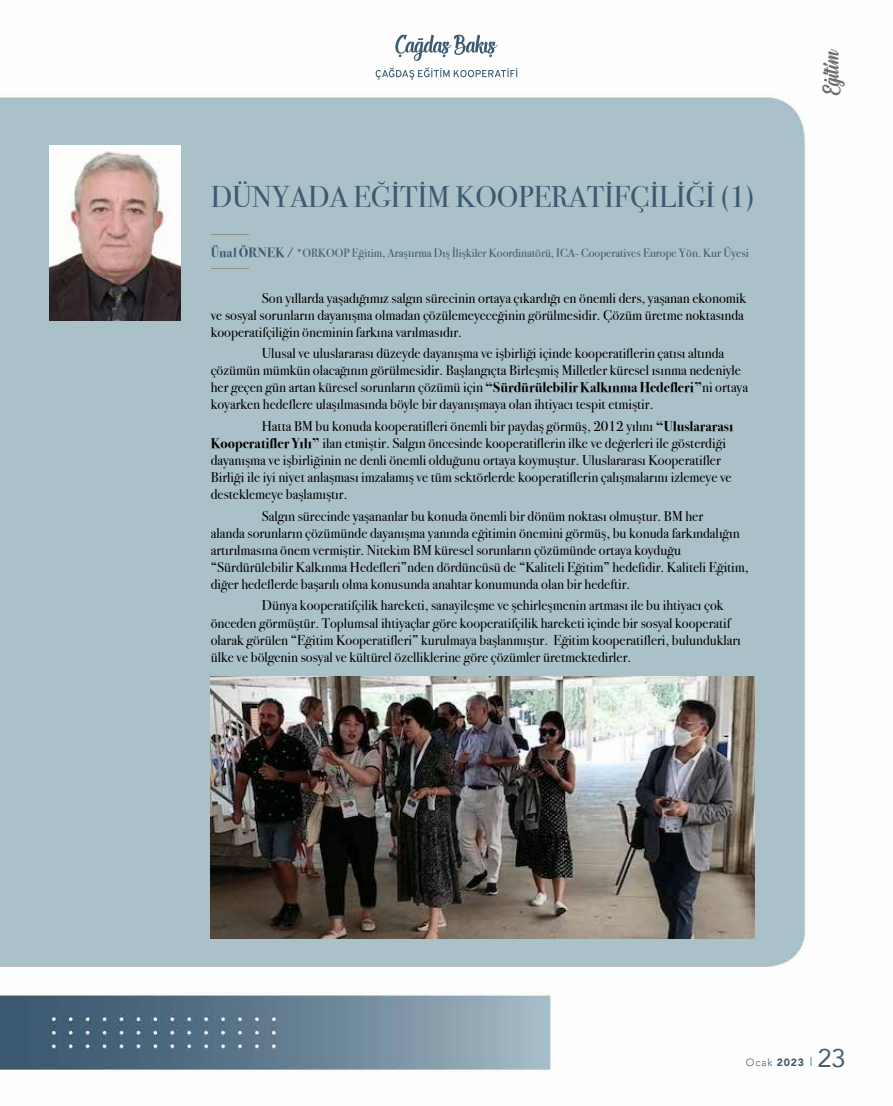
<style>
.page{position:relative;width:893px;height:1106px;background:#fff}
.page>*{position:absolute;margin:0;border:0;box-sizing:border-box;transform-origin:0 0}
.t1{font:30px "Bodoni Svty Two ITCTT";color:#3c5a70}
.t2{font:25.65px "Signatra DEMO";color:#706f6f}
.t3{font:25.5px "Avenir";color:#425f76}
.t4{font:14.25px/17.1px "Bodoni Svty Two ITCTT";color:#000}
.t5{font:12px "Bodoni Svty Two ITCTT";color:#3c5a70}
.t6{font:300 10.5px "Avenir";color:#405e75}
.s1{font-weight:700;font-size:13.5px}
.s2{font-weight:700}
.s3{font-weight:900}
</style>
<div class="page">
<img style="left:0;top:34px;width:827px;height:1037px">
<svg style="left:395px;top:35px;width:103px;height:26px"></svg>
<svg style="left:376px;top:68px;width:141px;height:12px"></svg>
<hr style="left:211px;top:234px;width:37px;height:1px;background:#94907f">
<hr style="left:211px;top:268px;width:37px;height:1px;background:#94907f">
<img style="left:50px;top:146px;width:130px;height:174px">
<img style="left:211px;top:676px;width:544px;height:262px">
<h1 class="t1" style="left:211px;top:172px;width:545px">DÜNYADA EĞİTİM KOOPERATİFÇİLİĞİ (1)</h1>
<p class="t5" style="left:211px;top:243px;width:539px"><span class="s1">Ünal ÖRNEK /</span> *ORKOOP Eğitim, Araştırma Dış İlişkiler Koordinatörü, ICA- Cooperatives Europe Yön. Kur Üyesi</p>
<p class="t4" style="left:211px;top:288px;width:537px;text-indent:51px">Son yıllarda yaşadığımız salgın sürecinin ortaya çıkardığı en önemli ders, yaşanan ekonomik ve sosyal sorunların dayanışma olmadan çözülemeyeceğinin görülmesidir. Çözüm üretme noktasında kooperatifçiliğin öneminin farkına varılmasıdır.</p>
<p class="t4" style="left:211px;top:343px;width:539px;text-indent:51px">Ulusal ve uluslararası düzeyde dayanışma ve işbirliği içinde kooperatiflerin çatısı altında çözümün mümkün olacağının görülmesidir. Başlangıçta Birleşmiş Milletler küresel ısınma nedeniyle her geçen gün artan küresel sorunların çözümü için <span class="s2">“Sürdürülebilir Kalkınma Hedefleri”</span>ni ortaya koyarken hedeflere ulaşılmasında böyle bir dayanışmaya olan ihtiyacı tespit etmiştir.</p>
<p class="t4" style="left:211px;top:416px;width:524px;text-indent:51px">Hatta BM bu konuda kooperatifleri önemli bir paydaş görmüş, 2012 yılını <span class="s2">“Uluslararası Kooperatifler Yılı”</span> ilan etmiştir. Salgın öncesinde kooperatiflerin ilke ve değerleri ile gösterdiği dayanışma ve işbirliğinin ne denli önemli olduğunu ortaya koymuştur. Uluslararası Kooperatifler Birliği ile iyi niyet anlaşması imzalamış ve tüm sektörlerde kooperatiflerin çalışmalarını izlemeye ve desteklemeye başlamıştır.</p>
<p class="t4" style="left:211px;top:506px;width:539px;text-indent:51px">Salgın sürecinde yaşananlar bu konuda önemli bir dönüm noktası olmuştur. BM her<br>alanda sorunların çözümünde dayanışma yanında eğitimin önemini görmüş, bu konuda farkındalığın artırılmasına önem vermiştir. Nitekim BM küresel sorunların çözümünde ortaya koyduğu “Sürdürülebilir Kalkınma Hedefleri”nden dördüncüsü de “Kaliteli Eğitim” hedefidir. Kaliteli Eğitim, diğer hedeflerde başarılı olma konusunda anahtar konumunda olan bir hedeftir.</p>
<p class="t4" style="left:211px;top:595px;width:532px;text-indent:51px">Dünya kooperatifçilik hareketi, sanayileşme ve şehirleşmenin artması ile bu ihtiyacı çok önceden görmüştür. Toplumsal ihtiyaçlar göre kooperatifçilik hareketi içinde bir sosyal kooperatif olarak görülen “Eğitim Kooperatifleri” kurulmaya başlanmıştır. Eğitim kooperatifleri, bulundukları ülke ve bölgenin sosyal ve kültürel özelliklerine göre çözümler üretmektedirler.</p>
<h2 class="t2" style="left:820px;top:95px;width:47px;rotate:-90deg">Egitim</h2>
<p class="t6" style="left:746px;top:1056px;width:60px">Ocak <span class="s3">2023</span></p>
<h3 class="t3" style="left:817px;top:1037px;width:30px">23</h3>
</div>
